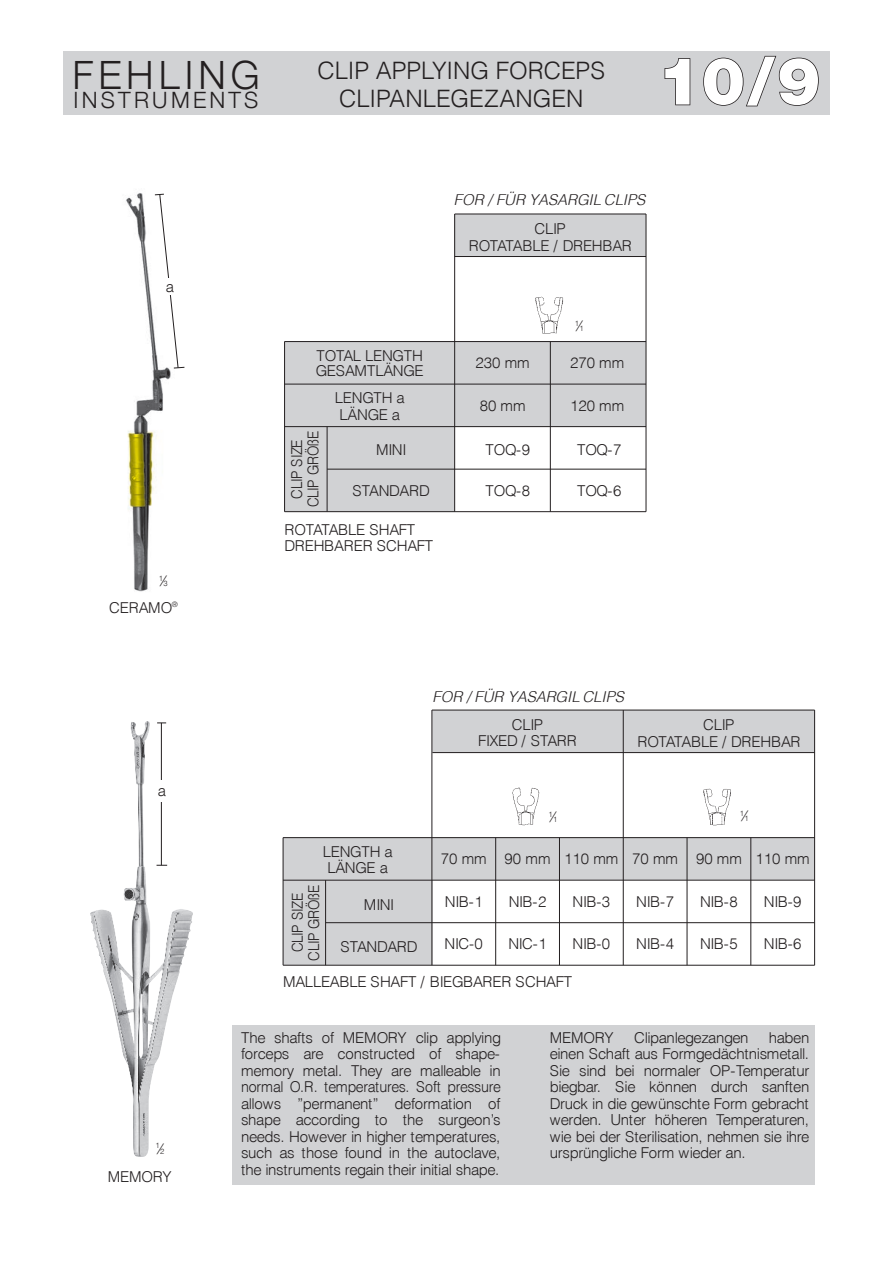
<style>
.page{position:relative;width:893px;height:1263px;background:#fff}
.page>*{position:absolute;margin:0;border:0;box-sizing:border-box;transform-origin:0 0}
.t1{font:900 65.55px "Helvetica Neue";color:#fff}
.t2{font:300 39px "Helvetica Neue";letter-spacing:.13em;color:#231f20}
.t3{font:300 39px "Helvetica";color:#231f20}
.t4{font:300 24px/28.2px "Helvetica";letter-spacing:-.005em;color:#231f20;text-align:center}
.t5{font:300 22.5px "Helvetica Neue";letter-spacing:.145em;color:#231f20}
.t6{font:300 22.5px "Helvetica";color:#231f20}
.t7{font:300 18px "Helvetica";letter-spacing:-.02em;color:#231f20}
.t8{font:300 15px/16.5px "Helvetica";letter-spacing:-.02em;color:#231f20;text-align:center}
.t9{font:italic 300 15px "Helvetica";letter-spacing:-.005em;color:#231f20}
.t10{font:300 15px/16.5px "Helvetica";letter-spacing:-.02em;color:#231f20;text-align:center;scale:.9 1}
.t11{font:300 15px "Helvetica";color:#231f20}
.t12{font:300 7.5px "Helvetica";color:#231f20}
.s1{font-size:15px}
</style>
<div class="page">
<div style="left:232px;top:1025px;width:583px;height:159px;background:#d1d2d4"></div>
<div style="left:455px;top:214px;width:191px;height:42px;background:#d1d2d4"></div>
<div style="left:283px;top:838px;width:149px;height:127px;background:#d1d2d4"></div>
<div style="left:347px;top:838px;width:468px;height:42px;background:#d1d2d4"></div>
<div style="left:432px;top:710px;width:383px;height:42px;background:#d1d2d4"></div>
<img style="left:126px;top:193px;width:45px;height:399px">
<div style="left:306px;top:342px;width:340px;height:85px;background:#d1d2d4"></div>
<div style="left:285px;top:342px;width:170px;height:170px;background:#d1d2d4"></div>
<hr style="left:285px;top:384px;width:361px;height:1px;background:#231f20">
<hr style="left:285px;top:426px;width:361px;height:1px;background:#231f20">
<hr style="left:454px;top:214px;width:1px;height:298px;background:#231f20">
<hr style="left:550px;top:342px;width:1px;height:170px;background:#231f20">
<img style="left:90px;top:721px;width:98px;height:436px">
<img style="left:512px;top:787px;width:28px;height:39px">
<img style="left:703px;top:788px;width:28px;height:38px">
<hr style="left:432px;top:710px;width:383px;height:1px;background:#231f20">
<hr style="left:432px;top:752px;width:383px;height:1px;background:#231f20">
<hr style="left:283px;top:837px;width:532px;height:1px;background:#231f20">
<hr style="left:283px;top:880px;width:532px;height:1px;background:#231f20">
<hr style="left:326px;top:922px;width:489px;height:1px;background:#231f20">
<hr style="left:283px;top:838px;width:1px;height:127px;background:#231f20">
<hr style="left:325px;top:880px;width:1px;height:85px;background:#231f20">
<hr style="left:431px;top:710px;width:1px;height:255px;background:#231f20">
<hr style="left:495px;top:838px;width:1px;height:127px;background:#231f20">
<hr style="left:559px;top:838px;width:1px;height:127px;background:#231f20">
<hr style="left:687px;top:838px;width:1px;height:127px;background:#231f20">
<hr style="left:750px;top:838px;width:1px;height:127px;background:#231f20">
<hr style="left:623px;top:710px;width:1px;height:255px;background:#231f20">
<hr style="left:283px;top:965px;width:532px;height:1px;background:#231f20">
<hr style="left:814px;top:710px;width:1px;height:255px;background:#231f20">
<hr style="left:161px;top:723px;width:1px;height:142px;background:#231f20">
<hr style="left:284px;top:342px;width:1px;height:170px;background:#231f20">
<hr style="left:327px;top:427px;width:1px;height:85px;background:#231f20">
<hr style="left:285px;top:341px;width:361px;height:1px;background:#231f20">
<hr style="left:327px;top:469px;width:319px;height:1px;background:#231f20">
<hr style="left:285px;top:511px;width:361px;height:1px;background:#231f20">
<hr style="left:646px;top:214px;width:1px;height:298px;background:#231f20">
<hr style="left:455px;top:214px;width:191px;height:1px;background:#231f20">
<hr style="left:455px;top:256px;width:191px;height:1px;background:#231f20">
<img style="left:535px;top:296px;width:28px;height:38px">
<div style="left:155px;top:780px;width:13px;height:21px;background:#fff"></div>
<svg style="left:154px;top:193px;width:31px;height:176px"></svg>
<div style="left:163px;top:278px;width:13px;height:17px;background:#fff"></div>
<div style="left:64px;top:51px;width:765px;height:64px;background:#d1d2d4"></div>
<svg style="left:664px;top:58px;width:27px;height:48px"></svg>
<svg style="left:703px;top:55px;width:116px;height:52px"></svg>
<h2 class="t2" style="left:73px;top:51px;width:189px">FEHLING</h2>
<h3 class="t5" style="left:74px;top:87px;width:186px">INSTRUMENTS</h3>
<h2 class="t3" style="left:225px;top:51px;width:32px">G</h2>
<p class="t7" style="left:362px;top:64px;width:213px">CLIP APPLYING FORCEPS</p>
<h3 class="t6" style="left:190px;top:87px;width:65px">ENTS</h3>
<p class="t7" style="left:380px;top:86px;width:178px">CLIPANLEGEZANGEN</p>
<h3 class="t4" style="left:318px;top:55px;width:289px">CLIP APPLYING FORCEPS<br>CLIPANLEGEZANGEN</h3>
<h1 class="t1" style="left:658px;top:42px;width:164px">10/9</h1>
<p class="t8" style="left:166px;top:278px;width:10px">a</p>
<p class="t12" style="left:159px;top:576px;width:10px">1<span class="s1">⁄</span>3</p>
<p class="t8" style="left:109px;top:599px;width:70px">CERAMO<sup>®</sup></p>
<p class="t9" style="left:454px;top:190px;width:193px">FOR / FÜR YASARGIL CLIPS</p>
<p class="t8" style="left:469px;top:220px;width:165px">CLIP<br>ROTATABLE / DREHBAR</p>
<p class="t8" style="left:316px;top:348px;width:110px;line-height:15px;text-align:left">TOTAL LENGTH<br>GESAMTLÄNGE</p>
<p class="t8" style="left:335px;top:389px;width:72px">LENGTH a<br>LÄNGE a</p>
<p class="t12" style="left:575px;top:321px;width:10px">1<span class="s1">⁄</span>1</p>
<p class="t8" style="left:476px;top:354px;width:56px">230 mm</p>
<p class="t8" style="left:570px;top:354px;width:56px">270 mm</p>
<p class="t8" style="left:480px;top:397px;width:47px">80 mm</p>
<p class="t8" style="left:570px;top:397px;width:56px">120 mm</p>
<p class="t10" style="left:288px;top:507px;width:87px;rotate:-90deg">CLIP SIZE<br>CLIP GRÖßE</p>
<p class="t8" style="left:285px;top:521px;width:150px;text-align:left">ROTATABLE SHAFT<br>DREHBARER SCHAFT</p>
<p class="t8" style="left:376px;top:441px;width:32px">MINI</p>
<p class="t8" style="left:486px;top:441px;width:46px">TOQ-9</p>
<p class="t8" style="left:577px;top:441px;width:46px">TOQ-7</p>
<p class="t8" style="left:352px;top:482px;width:79px">STANDARD</p>
<p class="t8" style="left:486px;top:482px;width:46px">TOQ-8</p>
<p class="t8" style="left:577px;top:482px;width:46px">TOQ-6</p>
<p class="t9" style="left:433px;top:687px;width:193px">FOR / FÜR YASARGIL CLIPS</p>
<p class="t8" style="left:158px;top:782px;width:10px">a</p>
<p class="t12" style="left:155px;top:1143px;width:10px">1<span class="s1">⁄</span>2</p>
<p class="t8" style="left:108px;top:1167px;width:66px">MEMORY</p>
<p class="t8" style="left:478px;top:716px;width:100px">CLIP<br>FIXED / STARR</p>
<p class="t8" style="left:637px;top:716px;width:165px">CLIP<br>ROTATABLE / DREHBAR</p>
<p class="t8" style="left:323px;top:843px;width:72px">LENGTH a<br>LÄNGE a</p>
<p class="t10" style="left:305px;top:961px;width:87px;rotate:-90deg">CLIP GRÖßE</p>
<p class="t10" style="left:289px;top:952px;width:68px;rotate:-90deg">CLIP SIZE</p>
<p class="t8" style="left:364px;top:896px;width:32px">MINI</p>
<p class="t8" style="left:340px;top:938px;width:79px">STANDARD</p>
<p class="t12" style="left:548px;top:812px;width:10px">1<span class="s1">⁄</span>1</p>
<p class="t12" style="left:740px;top:811px;width:10px">1<span class="s1">⁄</span>1</p>
<p class="t11" style="left:441px;top:849px;width:370px">70 mm 90 mm 110 mm 70 mm 90 mm 110 mm</p>
<p class="t8" style="left:445px;top:892px;width:39px">NIB-1</p>
<p class="t8" style="left:509px;top:892px;width:39px">NIB-2</p>
<p class="t8" style="left:572px;top:892px;width:39px">NIB-3</p>
<p class="t8" style="left:636px;top:892px;width:39px">NIB-7</p>
<p class="t8" style="left:700px;top:892px;width:39px">NIB-8</p>
<p class="t8" style="left:764px;top:892px;width:39px">NIB-9</p>
<p class="t8" style="left:445px;top:935px;width:40px">NIC-0</p>
<p class="t8" style="left:508px;top:935px;width:40px">NIC-1</p>
<p class="t8" style="left:572px;top:935px;width:39px">NIB-0</p>
<p class="t8" style="left:636px;top:935px;width:39px">NIB-4</p>
<p class="t8" style="left:700px;top:935px;width:39px">NIB-5</p>
<p class="t8" style="left:764px;top:935px;width:39px">NIB-6</p>
<p class="t8" style="left:283px;top:973px;width:291px">MALLEABLE SHAFT / BIEGBARER SCHAFT</p>
<p class="t8" style="left:241px;top:1029px;width:262px;text-align:justify">The shafts of MEMORY clip applying forceps are constructed of shape&shy;memory metal. They are malleable in normal O.R. temperatures. Soft pressure allows ”permanent” deformation of shape according to the surgeon’s needs. However in higher temperatures, such as those found in the autoclave, the instruments regain their initial shape.</p>
<p class="t8" style="left:550px;top:1029px;width:66px">MEMORY</p>
<p class="t8" style="left:634px;top:1029px;width:116px">Clipanlegezangen</p>
<p class="t8" style="left:550px;top:1029px;width:261px;text-align:justify;text-indent:219px">haben einen Schaft aus Formgedächtnismetall.<br>Sie sind bei normaler OP-Temperatur biegbar. Sie können durch sanften Druck in die gewünschte Form gebracht werden. Unter höheren Temperaturen, wie bei der Sterilisation, nehmen sie ihre ursprüngliche Form wieder an.</p>
</div>
